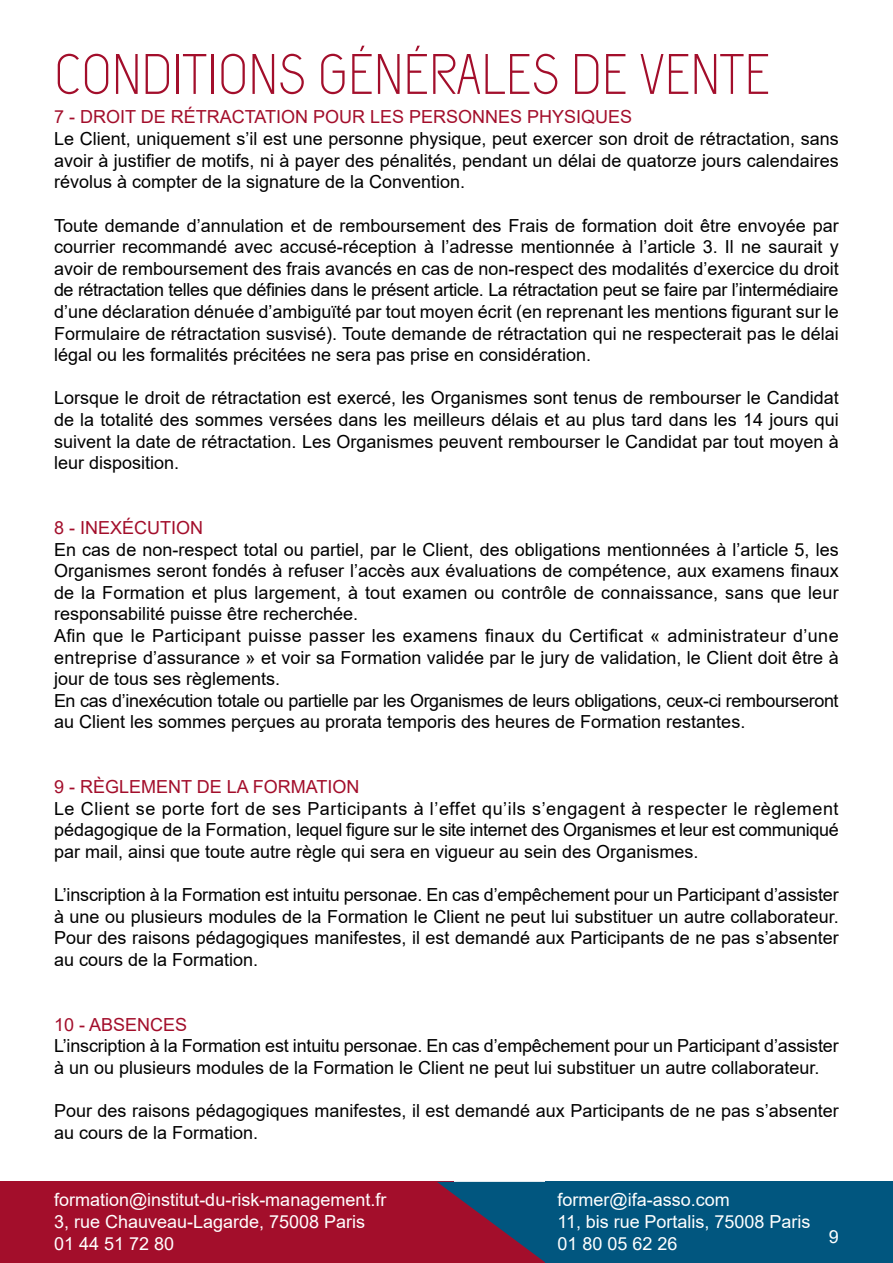
<style>
.page{position:relative;width:893px;height:1263px;background:#fff}
.page>*{position:absolute;margin:0;border:0;box-sizing:border-box;transform-origin:0 0}
.t1{font:57px "Capsuula";color:#a30e2b}
.t2{font:18px/21.6px "Arial";color:#000;text-align:justify}
.t3{font:18px/21.6px "Arial";color:#fff}
.t4{font:18px "Arial";color:#a30e2b}
.s1{font-style:inherit}
</style>
<div class="page">
<div style="left:0;top:1182px;width:453px;height:81px;background:#a30e2b"></div>
<svg style="left:437px;top:1182px;width:108px;height:81px;background:#533154"></svg>
<div style="left:545px;top:1182px;width:348px;height:81px;background:#01567f"></div>
<h1 class="t1" style="left:54px;top:42px;width:718px">CONDITIONS GÉNÉRALES DE VENTE</h1>
<p class="t4" style="left:54px;top:105px;width:580px">7 - DROIT DE RÉTRACTATION POUR LES PERSONNES PHYSIQUES</p>
<p class="t2" style="left:54px;top:128px;width:786px">Le Client, uniquement s’il est une personne physique, peut exercer son droit de rétractation, sans avoir à justifier de motifs, ni à payer des pénalités, pendant un délai de quatorze jours calendaires révolus à compter de la signature de la Convention.</p>
<p class="t2" style="left:54px;top:214px;width:786px">Toute demande d’annulation et de remboursement des Frais de formation doit être envoyée par courrier recommandé avec accusé-réception à l’adresse mentionnée à l’article 3. Il ne saurait y avoir de remboursement des frais avancés en cas de non-respect des modalités d’exercice du droit de rétractation telles que définies dans le présent article. La rétractation peut se faire par l’intermédiaire d’une déclaration dénuée d’ambiguïté par tout moyen écrit (en reprenant les mentions figurant sur le Formulaire de rétractation susvisé). Toute demande de rétractation qui ne respecterait pas le délai légal ou les formalités précitées ne sera pas prise en considération.</p>
<p class="t2" style="left:54px;top:387px;width:786px">Lorsque le droit de rétractation est exercé, les Organismes sont tenus de rembourser le Candidat de la totalité des sommes versées dans les meilleurs délais et au plus tard dans les 14 jours qui suivent la date de rétractation. Les Organismes peuvent rembourser le Candidat par tout moyen à leur disposition.</p>
<p class="t4" style="left:54px;top:515px;width:151px">8 - INEXÉCUTION</p>
<p class="t2" style="left:54px;top:538px;width:786px;text-align:left">En cas de non-respect total ou partiel, par le Client, des obligations mentionnées à l’article 5, les Organismes seront fondés à refuser l’accès aux évaluations de compétence, aux examens finaux de la Formation et plus largement, à tout examen ou contrôle de connaissance, sans que leur responsabilité puisse être recherchée.<br>Afin que le Participant puisse passer les examens finaux du Certificat « administrateur d’une entreprise d’assurance » et voir sa Formation validée par le jury de validation, le Client doit être à jour de tous ses règlements.<br>En cas d’inexécution totale ou partielle par les Organismes de leurs obligations, ceux-ci rembourseront au Client les sommes perçues au prorata temporis des heures de Formation restantes.</p>
<p class="t4" style="left:54px;top:774px;width:307px">9 - RÈGLEMENT DE LA FORMATION</p>
<p class="t2" style="left:54px;top:797px;width:786px">Le Client se porte fort de ses Participants à l’effet qu’ils s’engagent à respecter le règlement pédagogique de la Formation, lequel figure sur le site internet des Organismes et leur est communiqué par mail, ainsi que toute autre règle qui sera en vigueur au sein des Organismes.</p>
<p class="t2" style="left:54px;top:884px;width:786px">L’inscription à la Formation est intuitu personae. En cas d’empêchement pour un Participant d’assister à une ou plusieurs modules de la Formation le Client ne peut lui substituer un autre collaborateur.<br>Pour des raisons pédagogiques manifestes, il est demandé aux Participants de ne pas s’absenter au cours de la Formation.</p>
<p class="t4" style="left:54px;top:1012px;width:135px">10 - ABSENCES</p>
<p class="t2" style="left:54px;top:1035px;width:786px">L’inscription à la Formation est intuitu personae. En cas d’empêchement pour un Participant d’assister à un ou plusieurs modules de la Formation le Client ne peut lui substituer un autre collaborateur.</p>
<p class="t2" style="left:54px;top:1100px;width:786px">Pour des raisons pédagogiques manifestes, il est demandé aux Participants de ne pas s’absenter au cours de la Formation.</p>
<p class="t3" style="left:54px;top:1189px;width:334px">formation@institut-du-risk-management.fr<br>3, rue Chauveau-Lagarde, 75008 Paris<br>01 44 51 72 <span class="s1">80</span></p>
<p class="t3" style="left:557px;top:1189px;width:254px">former@ifa-asso.com<br>11, bis rue Portalis, 75008 Paris<br>01 80 05 62 26</p>
<p class="t3" style="left:829px;top:1226px;width:12px">9</p>
</div>
